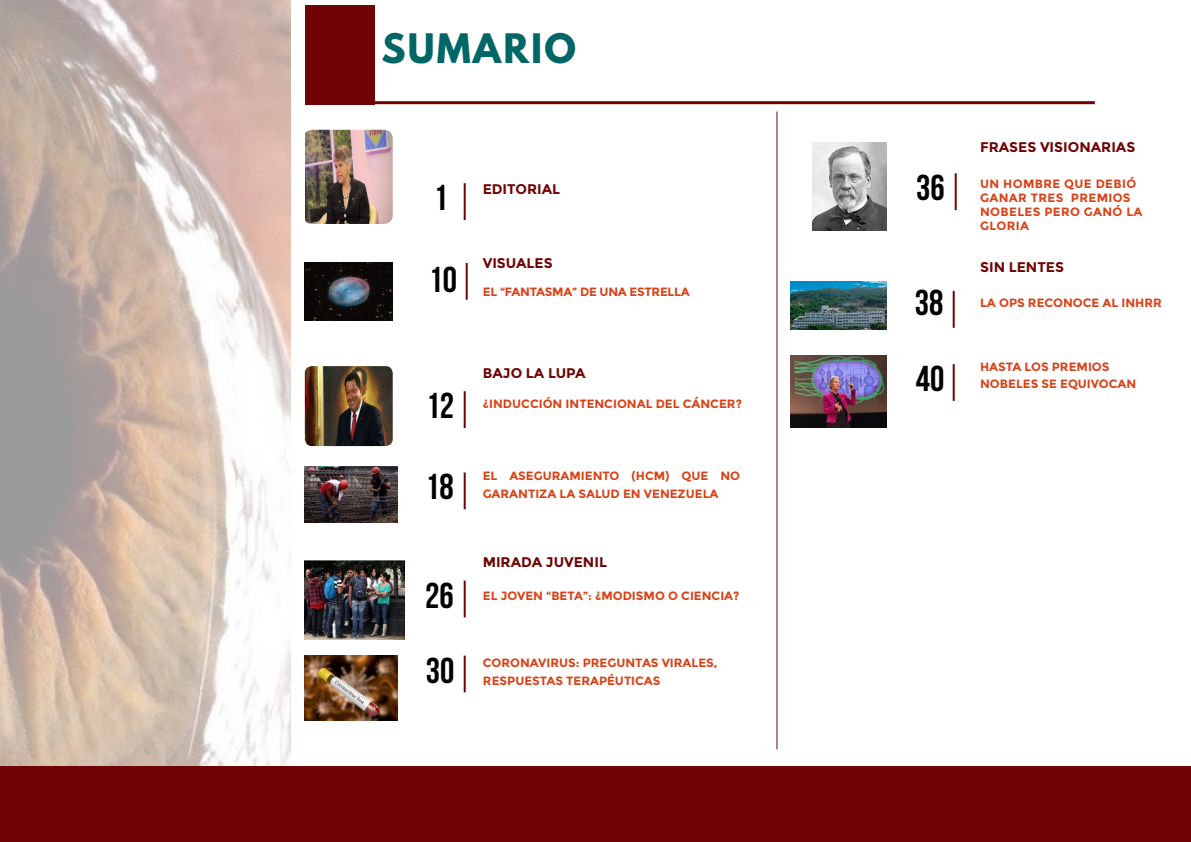
<style>
.page{position:relative;width:1191px;height:842px;background:#fff}
.page>*{position:absolute;margin:0;border:0;box-sizing:border-box;transform-origin:0 0}
.t1{font:700 36px/75px "Bebas Neue";color:#000}
.t2{font:700 36px "League Spartan";letter-spacing:.06em;color:#066}
.t3{font:700 14px "Montserrat";color:#700404}
.t4{font:700 12px/18px "Montserrat";color:#d94217}
.t5{font:700 12px/14px "Montserrat";letter-spacing:.03em;color:#d94217}
.t6{font:700 12px "Montserrat";letter-spacing:-.02em;color:#d94217}
</style>
<div class="page">
<img style="left:0;top:0;width:291px;height:767px">
<div style="left:0;top:767px;width:1191px;height:75px;background:#700404"></div>
<div style="left:305px;top:5px;width:69px;height:99px;background:#700404"></div>
<hr style="left:374px;top:101px;width:720px;height:3px;background:#700404">
<hr style="left:464px;top:183px;width:2px;height:37px;background:#700404">
<hr style="left:466px;top:263px;width:2px;height:37px;background:#700404">
<hr style="left:464px;top:391px;width:2px;height:37px;background:#700404">
<hr style="left:464px;top:472px;width:2px;height:37px;background:#700404">
<hr style="left:464px;top:581px;width:2px;height:36px;background:#700404">
<hr style="left:464px;top:656px;width:2px;height:36px;background:#700404">
<hr style="left:954px;top:173px;width:2px;height:37px;background:#700404">
<hr style="left:952px;top:291px;width:2px;height:37px;background:#700404">
<hr style="left:952px;top:364px;width:2px;height:37px;background:#700404">
<hr style="left:776px;top:111px;width:1px;height:638px;background:#700404">
<img style="left:305px;top:130px;width:88px;height:94px">
<img style="left:304px;top:466px;width:93px;height:57px">
<img style="left:305px;top:262px;width:88px;height:58px">
<img style="left:305px;top:366px;width:88px;height:80px">
<img style="left:305px;top:656px;width:92px;height:65px">
<img style="left:305px;top:560px;width:99px;height:79px">
<img style="left:790px;top:355px;width:96px;height:72px">
<img style="left:812px;top:142px;width:74px;height:88px">
<img style="left:790px;top:281px;width:96px;height:48px">
<h1 class="t2" style="left:381px;top:30px;width:196px">SUMARIO</h1>
<h1 class="t1" style="left:433px;top:160px;width:16px">1</h1>
<h1 class="t1" style="left:428px;top:242px;width:30px">10</h1>
<p class="t3" style="left:483px;top:181px;width:79px">EDITORIAL</p>
<p class="t3" style="left:483px;top:255px;width:71px">VISUALES</p>
<p class="t6" style="left:483px;top:285px;width:208px">EL “FANTASMA” DE UNA ESTRELLA</p>
<h1 class="t1" style="left:426px;top:368px;width:30px">12</h1>
<h1 class="t1" style="left:425px;top:449px;width:30px">18</h1>
<h1 class="t1" style="left:425px;top:558px;width:31px">26<br>30</h1>
<p class="t3" style="left:483px;top:364px;width:104px">BAJO LA LUPA</p>
<p class="t4" style="left:483px;top:394px;width:260px">¿INDUCCIÓN INTENCIONAL DEL CÁNCER?</p>
<p class="t4" style="left:483px;top:466px;width:259px">EL ASEGURAMIENTO (HCM) QUE NO<br>GARANTIZA LA SALUD EN VENEZUELA</p>
<p class="t3" style="left:483px;top:554px;width:126px">MIRADA JUVENIL</p>
<p class="t4" style="left:483px;top:586px;width:258px">EL JOVEN “BETA”: ¿MODISMO O CIENCIA?</p>
<p class="t4" style="left:483px;top:653px;width:236px">CORONAVIRUS: PREGUNTAS VIRALES,<br>RESPUESTAS TERAPÉUTICAS</p>
<h1 class="t1" style="left:916px;top:150px;width:30px">36</h1>
<h1 class="t1" style="left:915px;top:265px;width:31px;line-height:76px">38<br>40</h1>
<p class="t3" style="left:980px;top:139px;width:157px">FRASES VISIONARIAS</p>
<p class="t5" style="left:980px;top:176px;width:164px">UN HOMBRE QUE DEBIÓ<br>GANAR TRES PREMIOS<br>NOBELES PERO GANÓ LA<br>GLORIA</p>
<p class="t3" style="left:980px;top:258px;width:85px">SIN LENTES</p>
<p class="t4" style="left:980px;top:293px;width:183px">LA OPS RECONOCE AL INHRR</p>
<p class="t4" style="left:980px;top:358px;width:158px;line-height:16.8px">HASTA LOS PREMIOS<br>NOBELES SE EQUIVOCAN</p>
</div>
